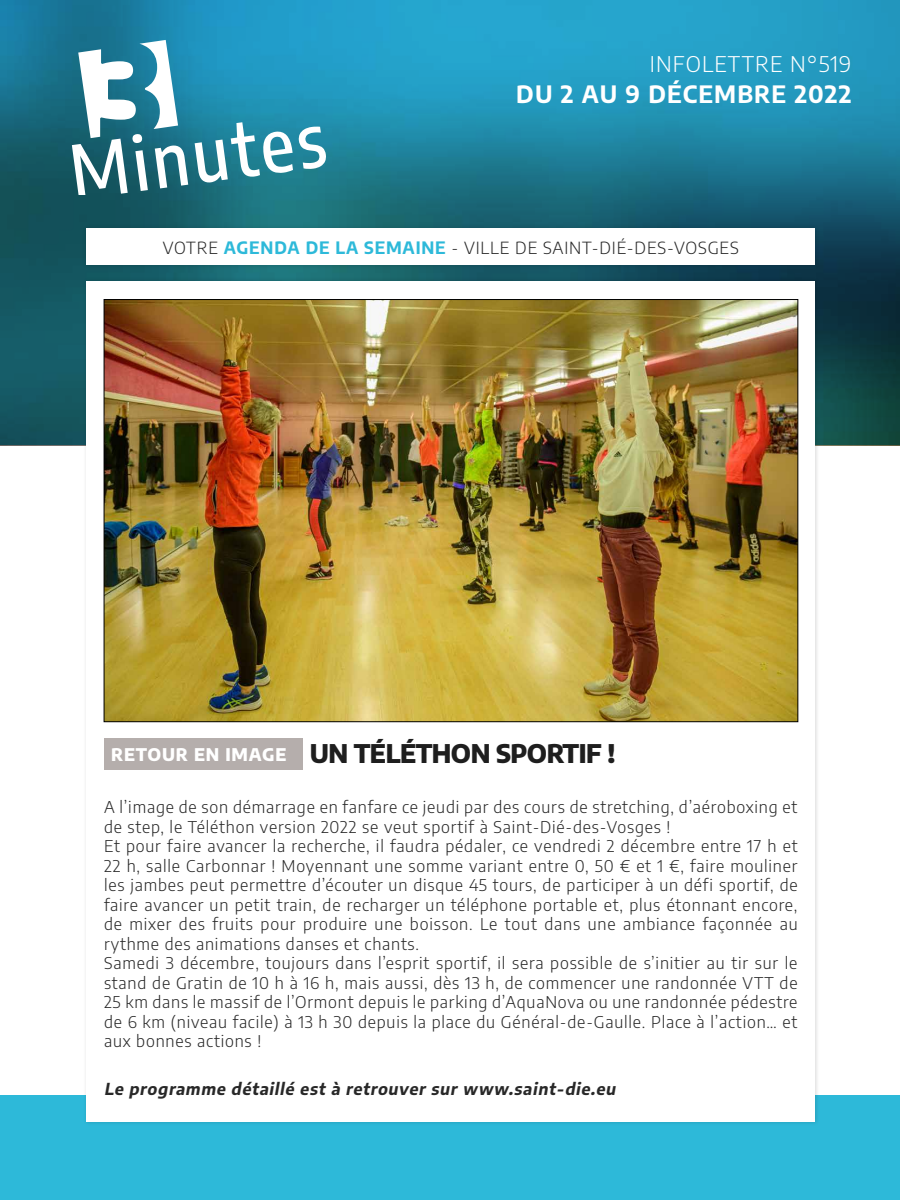
<style>
.page{position:relative;width:900px;height:1200px;background:#fff}
.page>*{position:absolute;margin:0;border:0;box-sizing:border-box;transform-origin:0 0}
.t1{font:800 25.28px "Encode Sans";letter-spacing:-.02em;color:#1e1e1e}
.t2{font:700 23.48px "Encode Sans";letter-spacing:.05em;color:#fff}
.t3{font:300 21.67px "Encode Sans";letter-spacing:.05em;color:#fff}
.t4{font:300 16.8px "Encode Sans";letter-spacing:.05em;color:#282828}
.t5{font:300 16.2px/19.5px "Encode Sans";letter-spacing:.05em;color:#282828}
.t6{font:italic 700 16.2px "Encode Sans";color:#282828}
.s1{font-weight:700;color:#2db9d9}
.s2{font-size:17.1px;color:#fff}
</style>
<div class="page">
<div style="left:0;top:1095px;width:900px;height:105px;background:#2db9d9"></div>
<svg style="left:0;top:0;width:900px;height:445px;background:#1c7b96"></svg>
<div style="left:82px;top:277px;width:737px;height:849px;background:#000;opacity:.15"></div>
<div style="left:87px;top:281px;width:728px;height:841px;background:#fff"></div>
<div style="left:82px;top:224px;width:738px;height:46px;background:#000;opacity:.15"></div>
<div style="left:87px;top:229px;width:728px;height:36px;background:#fff"></div>
<img style="left:106px;top:301px;width:690px;height:419px">
<div style="left:104px;top:738px;width:198px;height:32px;background:#b5aeac"></div>
<svg style="left:72px;top:40px;width:116px;height:155px"></svg>
<svg style="left:195px;top:122px;width:98px;height:61px"></svg>
<svg style="left:299px;top:127px;width:27px;height:42px"></svg>
<h3 class="t3" style="left:650px;top:49px;width:203px">INFOLETTRE N°519</h3>
<h2 class="t2" style="left:516px;top:77px;width:336px">DU 2 AU 9 DÉCEMBRE 2022</h2>
<p class="t4" style="left:163px;top:236px;width:577px">VOTRE <span class="s1">AGENDA DE LA SEMAINE</span> - VILLE DE SAINT-DIÉ-DES-VOSGES</p>
<h1 class="t1" style="left:111px;top:734px;width:506px"><span class="s2">RETOUR EN IMAGE</span> UN TÉLÉTHON SPORTIF !</h1>
<p class="t5" style="left:104px;top:797px;width:695px">A l’image de son démarrage en fanfare ce jeudi par des cours de stretching, d’aéroboxing et de step, le Téléthon version 2022 se veut sportif à Saint-Dié-des-Vosges !<br>Et pour faire avancer la recherche, il faudra pédaler, ce vendredi 2 décembre entre 17 h et 22 h, salle Carbonnar ! Moyennant une somme variant entre 0, 50 € et 1 €, faire mouliner les jambes peut permettre d’écouter un disque 45 tours, de participer à un défi sportif, de faire avancer un petit train, de recharger un téléphone portable et, plus étonnant encore, de mixer des fruits pour produire une boisson. Le tout dans une ambiance façonnée au rythme des animations danses et chants.<br>Samedi 3 décembre, toujours dans l’esprit sportif, il sera possible de s’initier au tir sur le stand de Gratin de 10 h à 16 h, mais aussi, dès 13 h, de commencer une randonnée VTT de 25 km dans le massif de l’Ormont depuis le parking d’AquaNova ou une randonnée pédestre de 6 km (niveau facile) à 13 h 30 depuis la place du Général-de-Gaulle. Place à l’action… et aux bonnes actions !</p>
<p class="t6" style="left:104px;top:1077px;width:517px">Le programme détaillé est à retrouver sur www.saint-die.eu</p>
</div>
